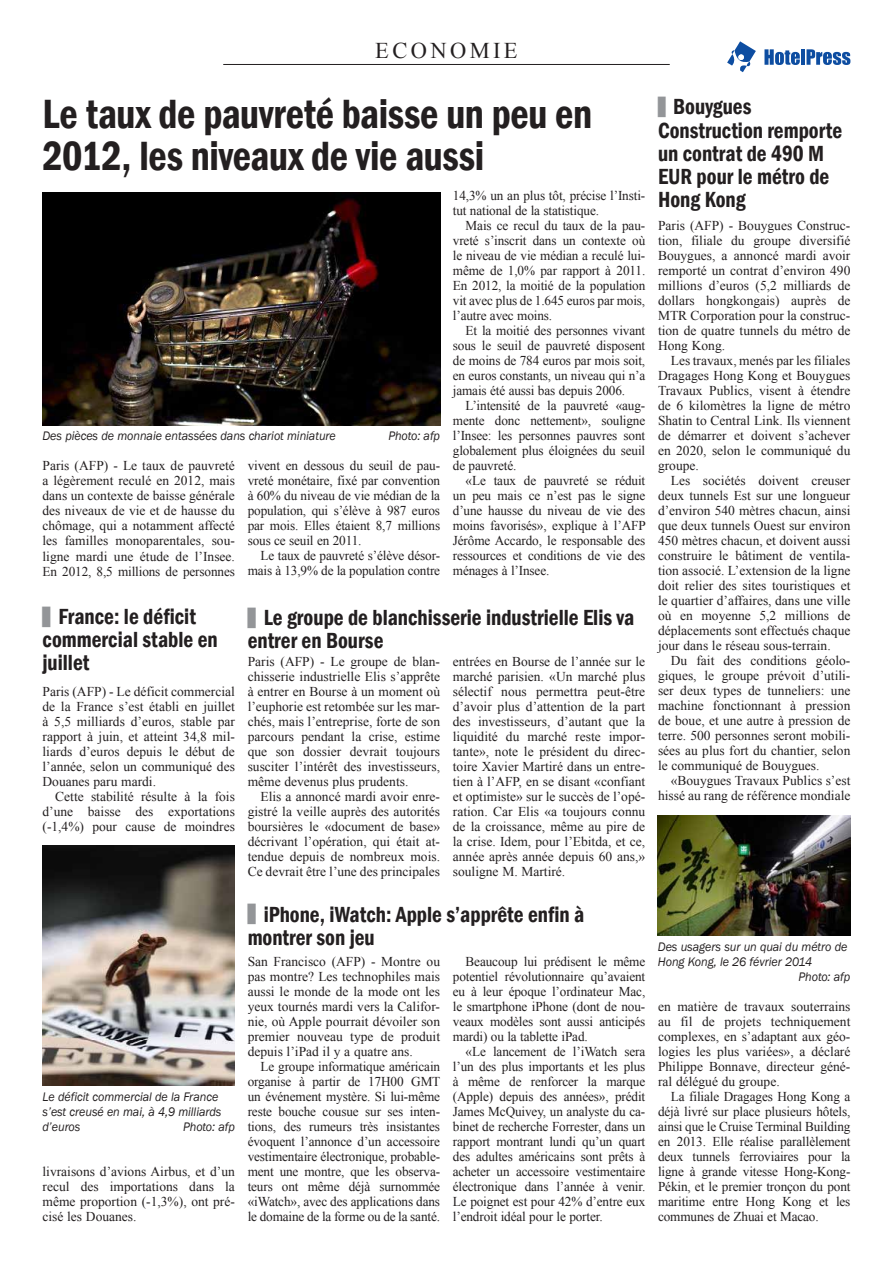
<style>
.page{position:relative;width:893px;height:1263px;background:#fff}
.page>*{position:absolute;margin:0;border:0;box-sizing:border-box;transform-origin:0 0}
.t1{font:600 condensed 42px/42px "Franklin Gothic";letter-spacing:-.01em;color:#231f20;scale:.95 1}
.t2{font:600 condensed 22.5px/23.2px "Franklin Gothic";color:#231f20;scale:.95 1}
.t3{font:22.5px "Times New Roman";letter-spacing:.15em;color:#231f20}
.t4{font:13.5px/15px "Times New Roman";color:#231f20;text-align:justify}
.t5{font:italic 12.75px/15px "Franklin Gothic";letter-spacing:-.005em;color:#231f20;scale:.95 1}
.s1{font-size:16.8px;color:#939598}
</style>
<div class="page">
<hr style="left:223px;top:64px;width:447px;height:1px;background:#231f20">
<svg style="left:727px;top:41px;width:29px;height:31px"></svg>
<svg style="left:764px;top:49px;width:36px;height:16px"></svg>
<hr style="left:801px;top:49px;width:4px;height:16px;background:#0d4da1">
<svg style="left:806px;top:49px;width:44px;height:16px"></svg>
<img style="left:658px;top:815px;width:192px;height:120px">
<img style="left:43px;top:192px;width:397px;height:233px">
<img style="left:43px;top:845px;width:192px;height:240px">
<h2 class="t3" style="left:375px;top:35px;width:144px">ECONOMIE</h2>
<h1 class="t1" style="left:43px;top:92px;width:580px">Le taux de pauvreté baisse un peu en<br>2012, les niveaux de vie aussi</h1>
<p class="t5" style="left:43px;top:429px;width:310px">Des pièces de monnaie entassées dans chariot miniature</p>
<p class="t5" style="left:388px;top:429px;width:56px">Photo: afp</p>
<p class="t4" style="left:43px;top:458px;width:194px">Paris (AFP) - Le taux de pauvreté a légèrement reculé en 2012, mais dans un contexte de baisse générale des niveaux de vie et de hausse du chômage, qui a notamment affecté les familles monoparentales, sou&shy;ligne mardi une étude de l’Insee.<br>En 2012, 8,5 millions de personnes</p>
<p class="t4" style="left:248px;top:458px;width:194px">vivent en dessous du seuil de pau&shy;vreté monétaire, fixé par convention à 60% du niveau de vie médian de la population, qui s’élève à 987 euros par mois. Elles étaient 8,7 millions sous ce seuil en 2011.</p>
<p class="t4" style="left:248px;top:548px;width:194px;text-align:right">Le taux de pauvreté s’élève désor&shy;mais à 13,9% de la population contre</p>
<p class="t4" style="left:453px;top:188px;width:194px">14,3% un an plus tôt, précise l’Insti&shy;tut national de la statistique.</p>
<p class="t4" style="left:453px;top:218px;width:194px;text-indent:13px">Mais ce recul du taux de la pau&shy;vreté s’inscrit dans un contexte où le niveau de vie médian a reculé lui&shy;même de 1,0% par rapport à 2011.<br>En 2012, la moitié de la population vit avec plus de 1.645 euros par mois, l’autre avec moins.</p>
<p class="t4" style="left:453px;top:323px;width:194px;text-indent:13px">Et la moitié des personnes vivant sous le seuil de pauvreté disposent de moins de 784 euros par mois soit, en euros constants, un niveau qui n’a jamais été aussi bas depuis 2006.</p>
<p class="t4" style="left:453px;top:398px;width:194px;text-indent:13px">L’intensité de la pauvreté «aug&shy;mente donc nettement», souligne l’Insee: les personnes pauvres sont globalement plus éloignées du seuil de pauvreté.</p>
<p class="t4" style="left:453px;top:473px;width:194px;text-indent:13px">«Le taux de pauvreté se réduit un peu mais ce n’est pas le signe d’une hausse du niveau de vie des moins favorisés», explique à l’AFP Jérôme Accardo, le responsable des ressources et conditions de vie des ménages à l’Insee.</p>
<h2 class="t2" style="left:43px;top:604px;width:186px"><span class="s1">▌</span>France: le déficit commercial stable en juillet</h2>
<p class="t4" style="left:43px;top:683px;width:194px">Paris (AFP) - Le déficit commercial de la France s’est établi en juillet à 5,5 milliards d’euros, stable par rapport à juin, et atteint 34,8 mil&shy;liards d’euros depuis le début de l’année, selon un communiqué des Douanes paru mardi.</p>
<p class="t4" style="left:43px;top:788px;width:194px;text-indent:13px">Cette stabilité résulte à la fois d’une baisse des exportations (-1,4%) pour cause de moindres</p>
<p class="t5" style="left:43px;top:1089px;width:190px">Le déficit commercial de la France s’est creusé en mai, à 4,9 milliards d’euros</p>
<p class="t5" style="left:183px;top:1119px;width:56px">Photo: afp</p>
<p class="t4" style="left:43px;top:1163px;width:194px">livraisons d’avions Airbus, et d’un recul des importations dans la même proportion (-1,3%), ont pré&shy;cisé les Douanes.</p>
<h2 class="t2" style="left:248px;top:605px;width:408px"><span class="s1">▌</span>Le groupe de blanchisserie industrielle Elis va entrer en Bourse</h2>
<p class="t4" style="left:453px;top:653px;width:194px">entrées en Bourse de l’année sur le marché parisien. «Un marché plus sélectif nous permettra peut-être d’avoir plus d’attention de la part des investisseurs, d’autant que la liquidité du marché reste impor&shy;tante», note le président du direc&shy;toire Xavier Martiré dans un entre&shy;tien à l’AFP, en se disant «confiant et optimiste» sur le succès de l’opé&shy;ration. Car Elis «a toujours connu de la croissance, même au pire de la crise. Idem, pour l’Ebitda, et ce, année après année depuis 60 ans,» souligne M. Martiré.</p>
<p class="t4" style="left:248px;top:653px;width:194px">Paris (AFP) - Le groupe de blan&shy;chisserie industrielle Elis s’apprête à entrer en Bourse à un moment où l’euphorie est retombée sur les mar&shy;chés, mais l’entreprise, forte de son parcours pendant la crise, estime que son dossier devrait toujours susciter l’intérêt des investisseurs, même devenus plus prudents.</p>
<p class="t4" style="left:248px;top:788px;width:194px;text-indent:13px">Elis a annoncé mardi avoir enre&shy;gistré la veille auprès des autorités boursières le «document de base» décrivant l’opération, qui était at&shy;tendue depuis de nombreux mois.<br>Ce devrait être l’une des principales</p>
<h2 class="t2" style="left:248px;top:902px;width:356px"><span class="s1">▌</span>iPhone, iWatch: Apple s’apprête enfin à montrer son jeu</h2>
<p class="t4" style="left:453px;top:953px;width:194px;text-indent:13px">Beaucoup lui prédisent le même potentiel révolutionnaire qu’avaient eu à leur époque l’ordinateur Mac, le smartphone iPhone (dont de nou&shy;veaux modèles sont aussi anticipés mardi) ou la tablette iPad.</p>
<p class="t4" style="left:453px;top:1043px;width:194px;text-indent:13px">«Le lancement de l’iWatch sera l’un des plus importants et les plus à même de renforcer la marque (Apple) depuis des années», prédit James McQuivey, un analyste du ca&shy;binet de recherche Forrester, dans un rapport montrant lundi qu’un quart des adultes américains sont prêts à acheter un accessoire vestimentaire électronique dans l’année à venir.<br>Le poignet est pour 42% d’entre eux l’endroit idéal pour le porter.</p>
<p class="t4" style="left:248px;top:953px;width:194px">San Francisco (AFP) - Montre ou pas montre? Les technophiles mais aussi le monde de la mode ont les yeux tournés mardi vers la Califor&shy;nie, où Apple pourrait dévoiler son premier nouveau type de produit depuis l’iPad il y a quatre ans.</p>
<p class="t4" style="left:248px;top:1058px;width:194px;text-indent:13px">Le groupe informatique américain organise à partir de 17H00 GMT un événement mystère. Si lui-même reste bouche cousue sur ses inten&shy;tions, des rumeurs très insistantes évoquent l’annonce d’un accessoire vestimentaire électronique, probable&shy;ment une montre, que les observa&shy;teurs ont même déjà surnommée «iWatch», avec des applications dans le domaine de la forme ou de la santé.</p>
<h2 class="t2" style="left:658px;top:95px;width:195px"><span class="s1">▌</span>Bouygues<br>Construction remporte un contrat de 490 M<br>EUR pour le métro de<br>Hong Kong</h2>
<p class="t4" style="left:658px;top:218px;width:194px">Paris (AFP) - Bouygues Construc&shy;tion, filiale du groupe diversifié Bouygues, a annoncé mardi avoir remporté un contrat d’environ 490 millions d’euros (5,2 milliards de dollars hongkongais) auprès de MTR Corporation pour la construc&shy;tion de quatre tunnels du métro de Hong Kong.</p>
<p class="t4" style="left:658px;top:353px;width:194px;text-indent:13px">Les travaux, menés par les filiales Dragages Hong Kong et Bouygues Travaux Publics, visent à étendre de 6 kilomètres la ligne de métro Shatin to Central Link. Ils viennent de démarrer et doivent s’achever en 2020, selon le communiqué du groupe.</p>
<p class="t4" style="left:658px;top:473px;width:194px;text-indent:13px">Les sociétés doivent creuser deux tunnels Est sur une longueur d’environ 540 mètres chacun, ainsi que deux tunnels Ouest sur environ 450 mètres chacun, et doivent aussi construire le bâtiment de ventila&shy;tion associé. L’extension de la ligne doit relier des sites touristiques et le quartier d’affaires, dans une ville où en moyenne 5,2 millions de déplacements sont effectués chaque jour dans le réseau sous-terrain.</p>
<p class="t4" style="left:658px;top:653px;width:194px;text-indent:13px">Du fait des conditions géolo&shy;giques, le groupe prévoit d’utili&shy;ser deux types de tunneliers: une machine fonctionnant à pression de boue, et une autre à pression de terre. 500 personnes seront mobili&shy;sées au plus fort du chantier, selon le communiqué de Bouygues.</p>
<p class="t4" style="left:658px;top:773px;width:194px;text-align:right">«Bouygues Travaux Publics s’est hissé au rang de référence mondiale</p>
<p class="t5" style="left:658px;top:939px;width:201px">Des usagers sur un quai du métro de</p>
<p class="t5" style="left:658px;top:954px;width:164px">Hong Kong, le 26 février 2014</p>
<p class="t5" style="left:799px;top:969px;width:56px">Photo: afp</p>
<p class="t4" style="left:658px;top:998px;width:194px">en matière de travaux souterrains au fil de projets techniquement complexes, en s’adaptant aux géo&shy;logies les plus variées», a déclaré Philippe Bonnave, directeur géné&shy;ral délégué du groupe.</p>
<p class="t4" style="left:658px;top:1088px;width:194px;text-indent:13px">La filiale Dragages Hong Kong a déjà livré sur place plusieurs hôtels, ainsi que le Cruise Terminal Building en 2013. Elle réalise parallèlement deux tunnels ferroviaires pour la ligne à grande vitesse Hong-Kong-Pékin, et le premier tronçon du pont maritime entre Hong Kong et les communes de Zhuai et Macao.</p>
</div>
